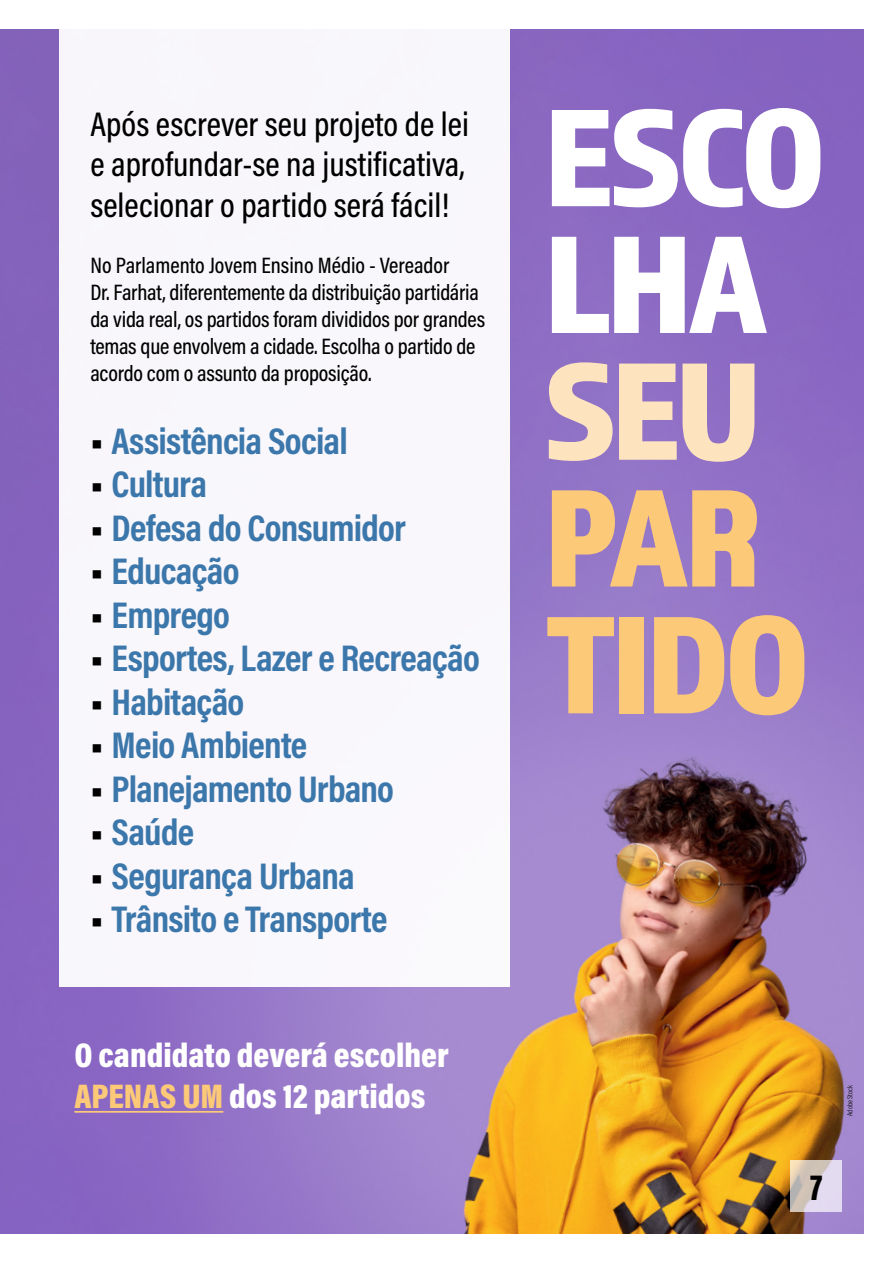
<style>
.page{position:relative;width:893px;height:1263px;background:#fff}
.page>*{position:absolute;margin:0;border:0;box-sizing:border-box;transform-origin:0 0}
.t1{font:144.15px/126.8px "Almaq Refined";letter-spacing:-.035em;color:#fff}
.t2{font:144.15px/126.8px "Almaq Refined";letter-spacing:-.035em;color:#fcc978}
.t3{font:144.15px "Almaq Refined";color:#fee4be}
.t4{font:700 37.5px "Acumin Pro Cond";letter-spacing:-.02em;color:#3c77ab}
.t5{font:900 37.5px "Acumin Pro Extra Cond";color:#000}
.t6{font:500 34.5px/40.5px "Acumin Pro Cond";color:#000;text-align:justify}
.t7{font:900 34.5px/41.4px "Acumin Pro Cond";color:#fff}
.t8{font:500 22.5px/27px "Acumin Pro Cond";letter-spacing:-.01em;color:#000}
.t9{font:300 7.5px "Acumin Pro Cond";color:#000}
.s1{color:#000}
.s2{color:#fcc978}
</style>
<div class="page">
<img style="left:0;top:30px;width:863px;height:1203px">
<div style="left:60px;top:0;width:450px;height:986px;background:#f9f7fb"></div>
<hr style="left:74px;top:1111px;width:149px;height:2px;background:#fcc978">
<svg style="left:791px;top:1161px;width:51px;height:51px;background:#d9ced2"></svg>
<h3 class="t6" style="left:90px;top:103px;width:380px">Após escrever seu projeto de lei e aprofundar-se na justificativa, selecionar o partido será fácil!</h3>
<p class="t8" style="left:90px;top:252px;width:396px">No Parlamento Jovem Ensino Médio - Vereador<br>Dr. Farhat, diferentemente da distribuição partidária da vida real, os partidos foram divididos por grandes temas que envolvem a cidade. Escolha o partido de acordo com o assunto da proposição.</p>
<h2 class="t4" style="left:90px;top:416px;width:259px"><span class="s1">■</span> Assistência Social</h2>
<h2 class="t4" style="left:90px;top:460px;width:118px"><span class="s1">■</span> Cultura</h2>
<h2 class="t4" style="left:90px;top:503px;width:317px"><span class="s1">■</span> Defesa do Consumidor</h2>
<h2 class="t4" style="left:90px;top:547px;width:151px"><span class="s1">■</span> Educação</h2>
<h2 class="t4" style="left:90px;top:590px;width:141px"><span class="s1">■</span> Emprego</h2>
<h2 class="t4" style="left:90px;top:634px;width:391px"><span class="s1">■</span> Esportes, Lazer e Recreação</h2>
<h2 class="t4" style="left:90px;top:677px;width:156px"><span class="s1">■</span> Habitação</h2>
<h2 class="t4" style="left:90px;top:721px;width:218px"><span class="s1">■</span> Meio Ambiente</h2>
<h2 class="t4" style="left:90px;top:764px;width:305px"><span class="s1">■</span> Planejamento Urbano</h2>
<h2 class="t4" style="left:90px;top:808px;width:105px"><span class="s1">■</span> Saúde</h2>
<h2 class="t4" style="left:90px;top:851px;width:266px"><span class="s1">■</span> Segurança Urbana</h2>
<h2 class="t4" style="left:90px;top:895px;width:299px"><span class="s1">■</span> Trânsito e Transporte</h2>
<h3 class="t7" style="left:74px;top:1033px;width:376px">O candidato deverá escolher<br><span class="s2">APENAS UM</span> dos 12 partidos</h3>
<h1 class="t1" style="left:544px;top:90px;width:283px">ESCO<br>LHA</h1>
<h1 class="t3" style="left:544px;top:325px;width:219px">SEU</h1>
<h1 class="t2" style="left:544px;top:470px;width:267px">PAR<br>TIDO</h1>
<h2 class="t5" style="left:810px;top:1164px;width:13px">7</h2>
<p class="t9" style="left:845px;top:1116px;width:32px;rotate:-90deg">Adobe Stock</p>
</div>
